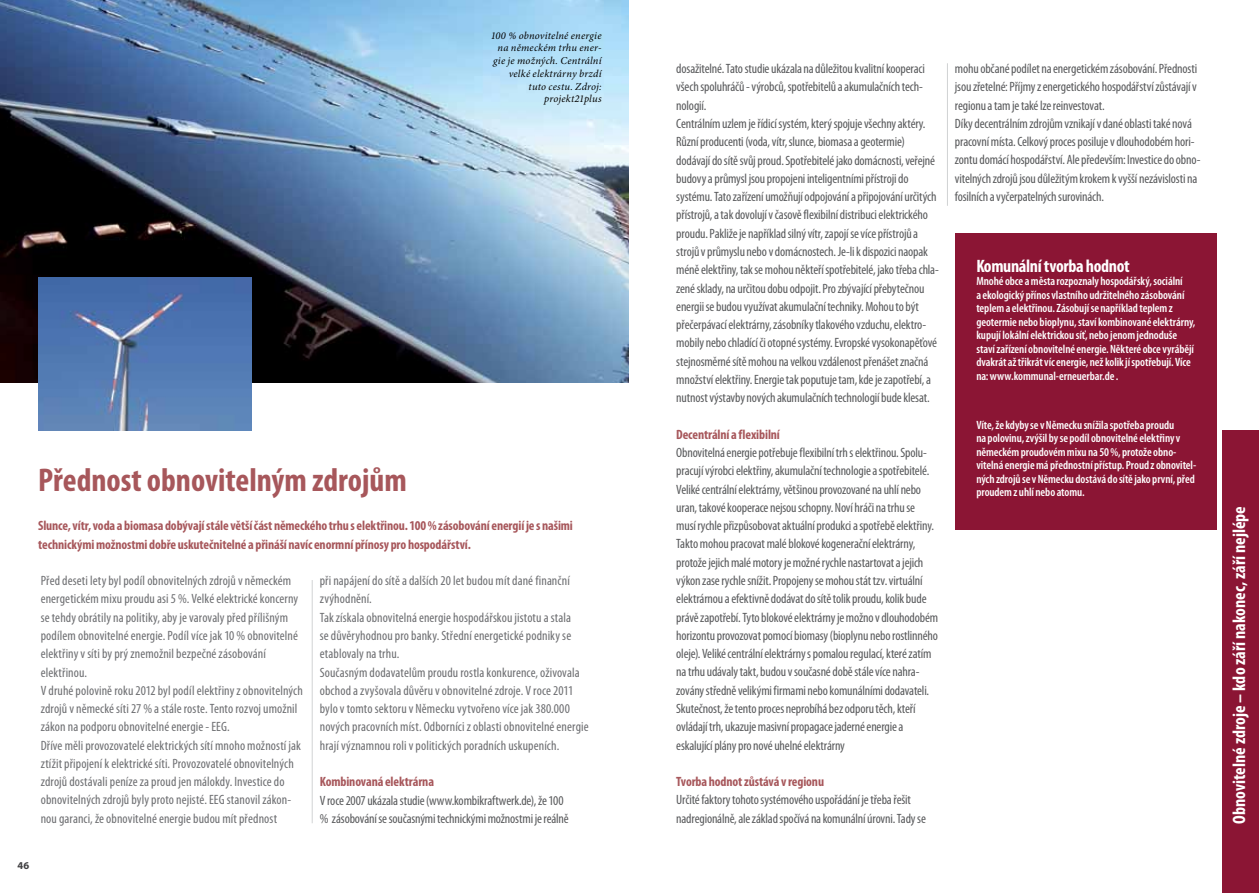
<style>
.page{position:relative;width:1259px;height:893px;background:#fff}
.page>*{position:absolute;margin:0;border:0;box-sizing:border-box;transform-origin:0 0}
.t1{font:700 condensed 33px "Myriad Pro";color:#a7575b}
.t2{font:700 condensed 18px "Myriad Pro";color:#fff}
.t3{font:700 condensed 18px "Myriad Pro";letter-spacing:-.02em;color:#fff}
.t4{font:condensed 13.5px/18.3px "Myriad Pro";letter-spacing:-.01em;color:#58595b}
.t5{font:condensed 13.5px/18.3px "Myriad Pro";letter-spacing:.01em;color:#6d6e71}
.t6{font:700 condensed 13.5px/18.3px "Myriad Pro";letter-spacing:-.01em;color:#a7575b}
.t7{font:600 condensed 12px/13.5px "Myriad Pro";letter-spacing:-.005em;color:#fff}
.t8{font:italic 10.5px/12.8px "Minion Pro";letter-spacing:.02em;color:#000;text-align:right}
.t9{font:700 10.5px "Myriad Pro";color:#414042}
</style>
<div class="page">
<div style="left:1222px;top:430px;width:37px;height:463px;background:#8b1534"></div>
<hr style="left:947px;top:63px;width:1px;height:143px;background:#d1d3d4">
<div style="left:955px;top:233px;width:261px;height:296px;background:#8b1534"></div>
<img style="left:0;top:0;width:628px;height:383px">
<img style="left:38px;top:278px;width:213px;height:152px">
<hr style="left:312px;top:580px;width:1px;height:243px;background:#d1d3d4">
<p class="t8" style="left:491px;top:29px;width:112px">100 % obnovitelné energie na německém trhu ener&shy;gie je možných. Centrální velké elektrárny brzdí tuto cestu. Zdroj: projekt21plus</p>
<h1 class="t1" style="left:38px;top:459px;width:370px">Přednost obnovitelným zdrojům</h1>
<p class="t6" style="left:38px;top:516px;width:536px">Slunce, vítr, voda a biomasa dobývají stále větší část německého trhu s elektřinou. 100 % zásobování energií je s našimi technickými možnostmi dobře uskutečnitelné a přináší navíc enormní přínosy pro hospodářství.</p>
<p class="t5" style="left:41px;top:571px;width:264px">Před deseti lety byl podíl obnovitelných zdrojů v německém energetickém mixu proudu asi 5 %. Velké elektrické koncerny se tehdy obrátily na politiky, aby je varovaly před přílišným podílem obnovitelné energie. Podíl více jak 10 % obnovitelné elektřiny v síti by prý znemožnil bezpečné zásobování elektřinou.<br>V druhé polovině roku 2012 byl podíl elektřiny z obnovitelných zdrojů v německé síti 27 % a stále roste. Tento rozvoj umožnil zákon na podporu obnovitelné energie - EEG.<br>Dříve měli provozovatelé elektrických sítí mnoho možností jak ztížit připojení k elektrické síti. Provozovatelé obnovitelných zdrojů dostávali peníze za proud jen málokdy. Investice do obnovitelných zdrojů byly proto nejisté. EEG stanovil zákon&shy;nou garanci, že obnovitelné energie budou mít přednost</p>
<p class="t5" style="left:320px;top:571px;width:270px">při napájení do sítě a dalších 20 let budou mít dané finanční zvýhodnění.<br>Tak získala obnovitelná energie hospodářskou jistotu a stala<br>se důvěryhodnou pro banky. Střední energetické podniky se etablovaly na trhu.<br>Současným dodavatelům proudu rostla konkurence, oživovala obchod a zvyšovala důvěru v obnovitelné zdroje. V roce 2011 bylo v tomto sektoru v Německu vytvořeno více jak 380.000 nových pracovních míst. Odborníci z oblasti obnovitelné energie hrají významnou roli v politických poradních uskupeních.</p>
<p class="t6" style="left:320px;top:772px;width:116px">Kombinovaná elektrárna</p>
<p class="t4" style="left:320px;top:791px;width:250px">V roce 2007 ukázala studie (www.kombikraftwerk.de), že 100 % zásobování se současnými technickými možnostmi je reálně</p>
<p class="t9" style="left:18px;top:858px;width:13px">46</p>
<p class="t4" style="left:676px;top:59px;width:264px">dosažitelné. Tato studie ukázala na důležitou kvalitní kooperaci všech spoluhráčů - výrobců, spotřebitelů a akumulačních tech&shy;nologií.<br>Centrálním uzlem je řídicí systém, který spojuje všechny aktéry.<br>Různí producenti (voda, vítr, slunce, biomasa a geotermie) dodávají do sítě svůj proud. Spotřebitelé jako domácnosti, veřejné budovy a průmysl jsou propojeni inteligentními přístroji do systému. Tato zařízení umožňují odpojování a připojování určitých přístrojů, a tak dovolují v časově flexibilní distribuci elektrického proudu. Pakliže je například silný vítr, zapojí se více přístrojů a strojů v průmyslu nebo v domácnostech. Je-li k dispozici naopak méně elektřiny, tak se mohou někteří spotřebitelé, jako třeba chla&shy;zené sklady, na určitou dobu odpojit. Pro zbývající přebytečnou energii se budou využívat akumulační techniky. Mohou to být přečerpávací elektrárny, zásobníky tlakového vzduchu, elektro&shy;mobily nebo chladící či otopné systémy. Evropské vysokonapěťové stejnosměrné sítě mohou na velkou vzdálenost přenášet značná množství elektřiny. Energie tak poputuje tam, kde je zapotřebí, a nutnost výstavby nových akumulačních technologií bude klesat.</p>
<p class="t6" style="left:676px;top:425px;width:105px">Decentrální a flexibilní</p>
<p class="t4" style="left:676px;top:443px;width:263px">Obnovitelná energie potřebuje flexibilní trh s elektřinou. Spolu&shy;pracují výrobci elektřiny, akumulační technologie a spotřebitelé.<br>Veliké centrální elektrárny, většinou provozované na uhlí nebo uran, takové kooperace nejsou schopny. Noví hráči na trhu se<br>musí rychle přizpůsobovat aktuální produkci a spotřebě elektřiny.<br>Takto mohou pracovat malé blokové kogenerační elektrárny, protože jejich malé motory je možné rychle nastartovat a jejich výkon zase rychle snížit. Propojeny se mohou stát tzv. virtuální elektrárnou a efektivně dodávat do sítě tolik proudu, kolik bude právě zapotřebí. Tyto blokové elektrárny je možno v dlouhodobém horizontu provozovat pomocí biomasy (bioplynu nebo rostlinného oleje). Veliké centrální elektrárny s pomalou regulací, které zatím na trhu udávaly takt, budou v současné době stále více nahra&shy;zovány středně velikými firmami nebo komunálními dodavateli.<br>Skutečnost, že tento proces neprobíhá bez odporu těch, kteří ovládají trh, ukazuje masivní propagace jaderné energie a eskalující plány pro nové uhelné elektrárny</p>
<p class="t6" style="left:676px;top:772px;width:149px">Tvorba hodnot zůstává v regionu</p>
<p class="t4" style="left:676px;top:791px;width:251px">Určité faktory tohoto systémového uspořádání je třeba řešit nadregionálně, ale základ spočívá na komunální úrovni. Tady se</p>
<p class="t4" style="left:955px;top:59px;width:247px">mohu občané podílet na energetickém zásobování. Přednosti jsou zřetelné: Příjmy z energetického hospodářství zůstávají v regionu a tam je také lze reinvestovat.<br>Díky decentrálním zdrojům vznikají v dané oblasti také nová pracovní místa. Celkový proces posiluje v dlouhodobém hori&shy;zontu domácí hospodářství. Ale především: Investice do obno&shy;vitelných zdrojů jsou důležitým krokem k vyšší nezávislosti na fosilních a vyčerpatelných surovinách.</p>
<h2 class="t3" style="left:976px;top:254px;width:155px">Komunální tvorba hodnot</h2>
<p class="t7" style="left:976px;top:274px;width:221px">Mnohé obce a města rozpoznaly hospodářský, sociální<br>a ekologický přínos vlastního udržitelného zásobování teplem a elektřinou. Zásobují se například teplem z geotermie nebo bioplynu, staví kombinované elektrárny, kupují lokální elektrickou síť, nebo jenom jednoduše staví zařízení obnovitelné energie. Některé obce vyrábějí dvakrát až třikrát víc energie, než kolik jí spotřebují. Více na: www.kommunal-erneuerbar.de .</p>
<p class="t7" style="left:976px;top:418px;width:221px">Víte, že kdyby se v Německu snížila spotřeba proudu<br>na polovinu, zvýšil by se podíl obnovitelné elektřiny v německém proudovém mixu na 50 %, protože obno&shy;vitelná energie má přednostní přístup. Proud z obnovitel&shy;ných zdrojů se v Německu dostává do sítě jako první, před proudem z uhlí nebo atomu.</p>
<h2 class="t2" style="left:1228px;top:824px;width:319px;rotate:-90deg">Obnovitelné zdroje – kdo září nakonec, září nejlépe</h2>
</div>
